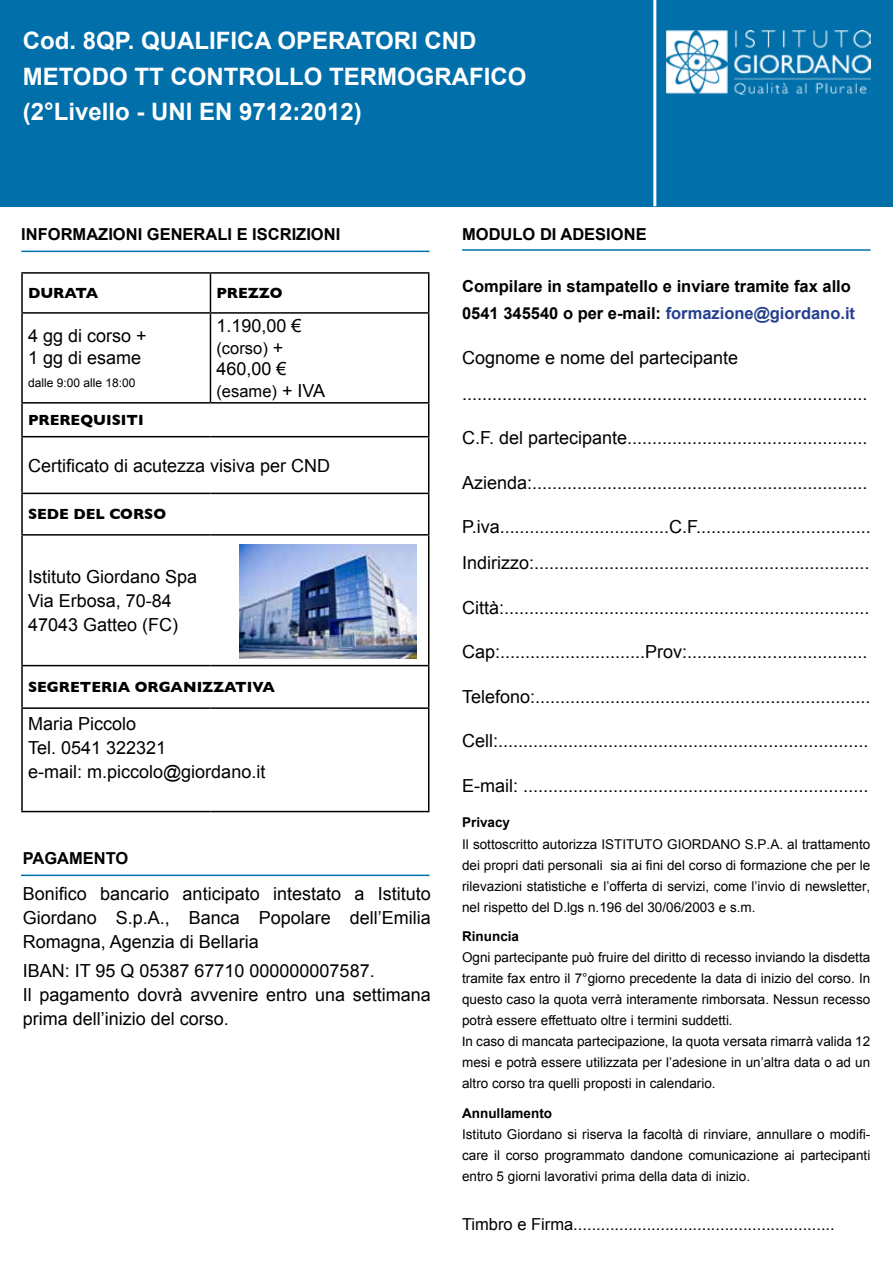
<style>
.page{position:relative;width:893px;height:1263px;background:#fff}
.page>*{position:absolute;margin:0;border:0;box-sizing:border-box;transform-origin:0 0}
.t1{font:700 24px/35.5px "Arial";color:#fff}
.t2{font:18px/24px "Arial";color:#000}
.t3{font:700 16.5px/27px "Arial";color:#000}
.t4{font:16.5px "Arial";color:#000}
.t5{font:700 15px "Gill Sans";color:#000}
.t6{font:13.5px/21px "Arial";color:#000;text-align:justify}
.t7{font:700 13.5px "Arial";color:#000}
.t8{font:12px "Arial";color:#000}
.s1{font-size:18px}
.s2{color:#25408f}
.s3{font-family:"Gill Sans"}
</style>
<div class="page">
<div style="left:0;top:0;width:893px;height:206px;background:#006faa"></div>
<hr style="left:653px;top:0;width:3px;height:206px;background:#fff">
<img style="left:666px;top:31px;width:204px;height:63px">
<hr style="left:21px;top:251px;width:408px;height:1px;background:#006faa">
<svg style="left:23px;top:274px;width:405px;height:393px"></svg>
<hr style="left:21px;top:272px;width:189px;height:2px;background:#000">
<hr style="left:21px;top:274px;width:2px;height:38px;background:#000">
<hr style="left:210px;top:272px;width:219px;height:2px;background:#000">
<hr style="left:210px;top:274px;width:1px;height:38px;background:#000">
<hr style="left:428px;top:274px;width:1px;height:38px;background:#000">
<hr style="left:21px;top:312px;width:189px;height:2px;background:#000">
<hr style="left:21px;top:314px;width:2px;height:88px;background:#000">
<hr style="left:210px;top:312px;width:219px;height:2px;background:#000">
<hr style="left:210px;top:314px;width:1px;height:88px;background:#000">
<hr style="left:428px;top:314px;width:1px;height:88px;background:#000">
<hr style="left:21px;top:402px;width:189px;height:2px;background:#000">
<hr style="left:21px;top:404px;width:2px;height:32px;background:#000">
<hr style="left:210px;top:402px;width:219px;height:2px;background:#000">
<hr style="left:428px;top:404px;width:1px;height:32px;background:#000">
<hr style="left:21px;top:436px;width:189px;height:1px;background:#000">
<hr style="left:21px;top:437px;width:2px;height:56px;background:#000">
<hr style="left:210px;top:436px;width:219px;height:1px;background:#000">
<hr style="left:428px;top:437px;width:1px;height:56px;background:#000">
<hr style="left:21px;top:493px;width:189px;height:1px;background:#000">
<hr style="left:21px;top:494px;width:2px;height:40px;background:#000">
<hr style="left:210px;top:493px;width:219px;height:1px;background:#000">
<hr style="left:428px;top:494px;width:1px;height:40px;background:#000">
<hr style="left:21px;top:534px;width:189px;height:2px;background:#000">
<hr style="left:21px;top:536px;width:2px;height:129px;background:#000">
<hr style="left:210px;top:534px;width:219px;height:2px;background:#000">
<hr style="left:428px;top:536px;width:1px;height:129px;background:#000">
<hr style="left:21px;top:665px;width:189px;height:1px;background:#000">
<hr style="left:21px;top:666px;width:2px;height:41px;background:#000">
<hr style="left:210px;top:665px;width:219px;height:1px;background:#000">
<hr style="left:428px;top:666px;width:1px;height:41px;background:#000">
<hr style="left:21px;top:707px;width:189px;height:2px;background:#000">
<hr style="left:21px;top:709px;width:2px;height:102px;background:#000">
<hr style="left:210px;top:707px;width:219px;height:2px;background:#000">
<hr style="left:428px;top:709px;width:1px;height:102px;background:#000">
<hr style="left:21px;top:811px;width:189px;height:1px;background:#000">
<hr style="left:210px;top:811px;width:219px;height:1px;background:#000">
<hr style="left:462px;top:249px;width:408px;height:2px;background:#006faa">
<img style="left:240px;top:545px;width:176px;height:114px">
<hr style="left:21px;top:874px;width:408px;height:2px;background:#006faa">
<h1 class="t1" style="left:23px;top:24px;width:505px">Cod. 8QP. QUALIFICA OPERATORI CND<br>METODO TT CONTROLLO TERMOGRAFICO (2°Livello - UNI EN 9712:2012)</h1>
<p class="t3" style="left:21px;top:221px;width:321px">INFORMAZIONI GENERALI E ISCRIZIONI</p>
<p class="t5" style="left:28px;top:284px;width:72px">DURATA</p>
<p class="t5" style="left:216px;top:284px;width:68px">PREZZO</p>
<p class="t2" style="left:28px;top:325px;width:120px;line-height:21.6px">4 gg di corso +<br>1 gg di esame</p>
<p class="t8" style="left:28px;top:375px;width:109px">dalle 9:00 alle 18:00</p>
<p class="t2" style="left:216px;top:314px;width:87px">1.190,00 €</p>
<p class="t4" style="left:216px;top:337px;width:68px">(corso) <span class="s1">+</span></p>
<p class="t2" style="left:216px;top:357px;width:72px">460,00 €</p>
<p class="t4" style="left:216px;top:380px;width:110px">(esame) <span class="s1">+ IVA</span></p>
<p class="t5" style="left:28px;top:411px;width:117px">PREREQUISITI</p>
<p class="t2" style="left:28px;top:453px;width:304px">Certificato di acutezza visiva per CND</p>
<p class="t5" style="left:28px;top:505px;width:140px">SEDE DEL CORSO</p>
<p class="t2" style="left:28px;top:565px;width:171px">Istituto Giordano Spa<br>Via Erbosa, 70-84<br>47043 Gatteo (FC)</p>
<p class="t5" style="left:28px;top:678px;width:249px">SEGRETERIA ORGANIZZATIVA</p>
<p class="t2" style="left:28px;top:712px;width:239px">Maria Piccolo<br>Tel. 0541 322321<br>e-mail: m.piccolo@giordano.it</p>
<p class="t3" style="left:23px;top:845px;width:107px">PAGAMENTO</p>
<p class="t2" style="left:23px;top:882px;width:410px;text-align:justify">Bonifico bancario anticipato intestato a Istituto Giordano S.p.A., Banca Popolare dell’Emilia Romagna, Agenzia di Bellaria</p>
<p class="t2" style="left:23px;top:958px;width:410px">IBAN: IT 95 Q 05387 67710 000000007587.<br>Il pagamento dovrà avvenire entro una settimana prima dell’inizio del corso.</p>
<p class="t3" style="left:462px;top:221px;width:186px">MODULO DI ADESIONE</p>
<p class="t3" style="left:462px;top:274px;width:394px">Compilare in stampatello e inviare tramite fax allo<br>0541 345540 o per e-mail: <span class="s2">formazione@giordano.it</span></p>
<p class="t2" style="left:462px;top:340px;width:407px;line-height:36px">Cognome e nome del partecipante .................................................................................</p>
<p class="t2" style="left:462px;top:426px;width:407px">C.F. del partecipante................................................</p>
<p class="t2" style="left:462px;top:471px;width:407px">Azienda:...................................................................</p>
<p class="t2" style="left:462px;top:509px;width:410px;line-height:36px">P.iva..................................C.F...................................<br>Indirizzo:...................................................................</p>
<p class="t2" style="left:462px;top:596px;width:409px">Città:.........................................................................</p>
<p class="t2" style="left:462px;top:640px;width:407px">Cap:.............................Prov:....................................</p>
<p class="t2" style="left:462px;top:685px;width:410px">Telefono:...................................................................</p>
<p class="t2" style="left:462px;top:729px;width:408px">Cell:..........................................................................</p>
<p class="t2" style="left:462px;top:774px;width:408px">E-mail: .....................................................................</p>
<p class="t7" style="left:462px;top:814px;width:50px">Privacy</p>
<p class="t6" style="left:462px;top:833px;width:410px">Il sottoscritto autorizza ISTITUTO GIORDANO S.P.A. al trattamento dei propri dati personali sia ai fini del corso di formazione che per le rilevazioni statistiche e l’offerta di servizi, come l’invio di newsletter, nel rispetto del D.lgs n.196 del 30/06/2003 e s.m.</p>
<p class="t7" style="left:462px;top:927px;width:59px">Rinuncia</p>
<p class="t6" style="left:462px;top:947px;width:410px;text-align:left">Ogni partecipante può fruire del diritto di recesso inviando la disdetta tramite fax entro il 7°giorno precedente la data di inizio del corso. In questo caso la quota verrà interamente rimborsata. Nessun recesso potrà essere effettuato oltre i termini suddetti.<br><span class="s3">I</span>n caso di mancata partecipazione, la quota versata rimarrà valida 12 mesi e potrà essere utilizzata per l’adesione in un’altra data o ad un altro corso tra quelli proposti in calendario.</p>
<p class="t7" style="left:462px;top:1104px;width:92px">Annullamento</p>
<p class="t6" style="left:462px;top:1123px;width:410px">Istituto Giordano si riserva la facoltà di rinviare, annullare o modifi&shy;care il corso programmato dandone comunicazione ai partecipanti entro 5 giorni lavorativi prima della data di inizio.</p>
<p class="t4" style="left:462px;top:1213px;width:374px">Timbro e Firma.........................................................</p>
</div>
